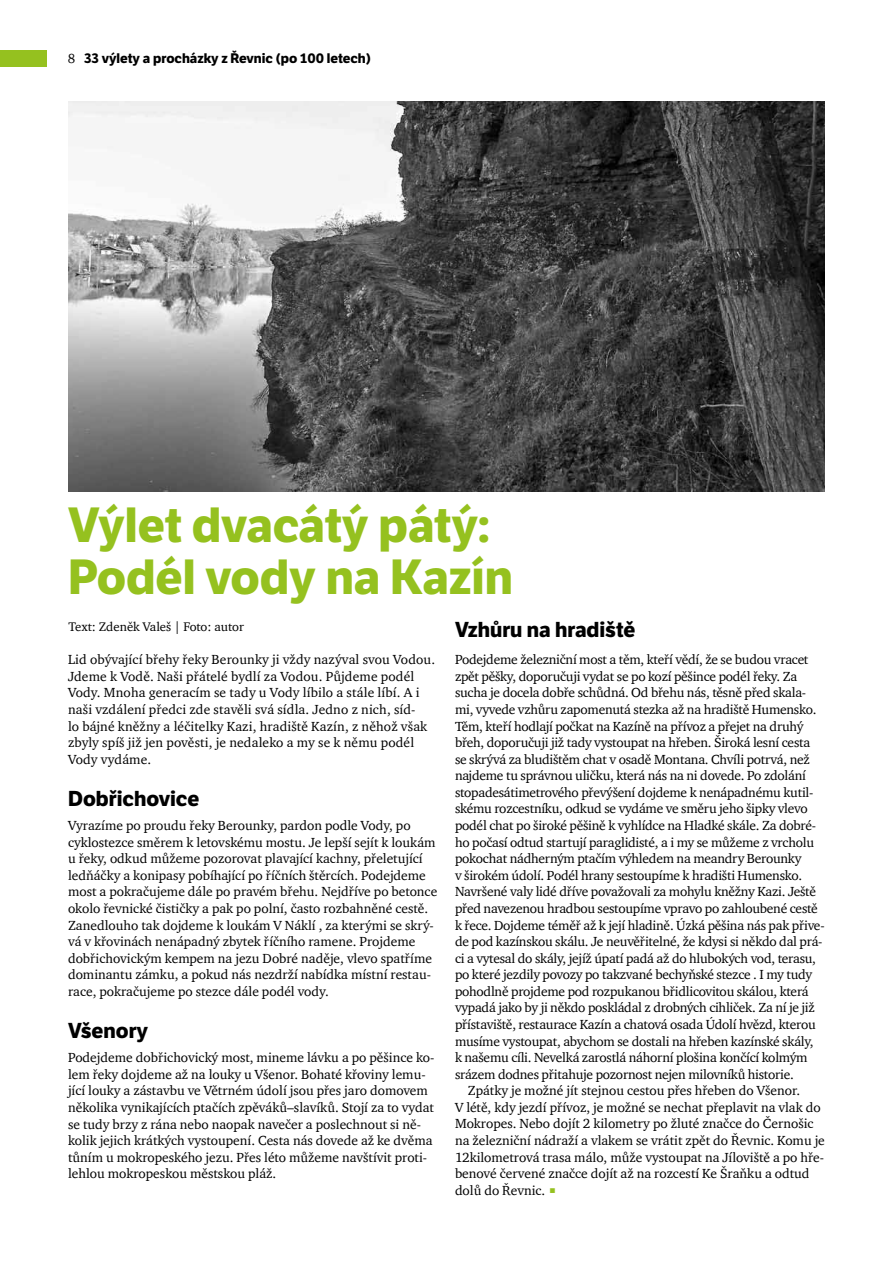
<style>
.page{position:relative;width:893px;height:1263px;background:#fff}
.page>*{position:absolute;margin:0;border:0;box-sizing:border-box;transform-origin:0 0}
.t1{font:700 48px/52.5px "LFT Etica";color:#95c11f}
.t2{font:700 21px "LFT Etica";color:#000}
.t3{font:13.5px/16.6px "ITC Charter Com";letter-spacing:-.01em;color:#000}
.t4{font:13.5px/16.6px "ITC Charter Com";letter-spacing:.01em;color:#000}
.t5{font:700 13.5px "LFT Etica";color:#000}
.t6{font:12.75px "ITC Charter Com";color:#000}
.s1{font-family:"ITC Charter Com";font-weight:400}
.s2{font-family:"LFT Etica";font-weight:700;color:#95c11f}
</style>
<div class="page">
<div style="left:0;top:51px;width:47px;height:16px;background:#95c11f"></div>
<img style="left:68px;top:102px;width:757px;height:389px">
<p class="t5" style="left:68px;top:50px;width:305px"><span class="s1">8</span> 33 výlety a procházky z Řevnic (po 100 letech)</p>
<h1 class="t1" style="left:68px;top:499px;width:446px">Výlet dvacátý pátý:<br>Podél vody na Kazín</h1>
<p class="t6" style="left:69px;top:619px;width:177px">Text: Zdeněk Valeš | Foto: autor</p>
<h2 class="t2" style="left:455px;top:617px;width:182px">Vzhůru na hradiště</h2>
<p class="t3" style="left:455px;top:651px;width:355px">Podejdeme železniční most a těm, kteří vědí, že se budou vracet</p>
<p class="t3" style="left:455px;top:668px;width:344px">zpět pěšky, doporučuji vydat se po kozí pěšince podél řeky. Za</p>
<p class="t3" style="left:455px;top:684px;width:353px">sucha je docela dobře schůdná. Od břehu nás, těsně před skala-</p>
<p class="t3" style="left:455px;top:701px;width:363px">mi, vyvede vzhůru zapomenutá stezka až na hradiště Humensko.</p>
<p class="t3" style="left:455px;top:717px;width:350px">Těm, kteří hodlají počkat na Kazíně na přívoz a přejet na druhý</p>
<p class="t3" style="left:455px;top:734px;width:357px">břeh, doporučuji již tady vystoupat na hřeben. Široká lesní cesta</p>
<p class="t3" style="left:455px;top:751px;width:356px">se skrývá za bludištěm chat v osadě Montana. Chvíli potrvá, než</p>
<p class="t3" style="left:455px;top:767px;width:352px">najdeme tu správnou uličku, která nás na ni dovede. Po zdolání</p>
<p class="t3" style="left:455px;top:784px;width:360px">stopadesátimetrového převýšení dojdeme k nenápadnému kutil-</p>
<p class="t3" style="left:455px;top:800px;width:354px">skému rozcestníku, odkud se vydáme ve směru jeho šipky vlevo</p>
<p class="t3" style="left:455px;top:817px;width:363px">podél chat po široké pěšině k vyhlídce na Hladké skále. Za dobré-</p>
<p class="t3" style="left:455px;top:833px;width:361px">ho počasí odtud startují paraglidisté, a i my se můžeme z vrcholu</p>
<p class="t3" style="left:455px;top:850px;width:348px">pokochat nádherným ptačím výhledem na meandry Berounky</p>
<p class="t3" style="left:455px;top:867px;width:349px">v širokém údolí. Podél hrany sestoupíme k hradišti Humensko.</p>
<p class="t3" style="left:455px;top:883px;width:362px">Navršené valy lidé dříve považovali za mohylu kněžny Kazi. Ještě</p>
<p class="t3" style="left:455px;top:900px;width:364px">před navezenou hradbou sestoupíme vpravo po zahloubené cestě</p>
<p class="t3" style="left:455px;top:916px;width:371px">k řece. Dojdeme téměř až k její hladině. Úzká pěšina nás pak přive-</p>
<p class="t3" style="left:455px;top:933px;width:369px">de pod kazínskou skálu. Je neuvěřitelné, že kdysi si někdo dal prá-</p>
<p class="t3" style="left:455px;top:949px;width:363px">ci a vytesal do skály, jejíž úpatí padá až do hlubokých vod, terasu,</p>
<p class="t3" style="left:455px;top:966px;width:359px">po které jezdily povozy po takzvané bechyňské stezce . I my tudy</p>
<p class="t3" style="left:455px;top:983px;width:355px">pohodlně projdeme pod rozpukanou břidlicovitou skálou, která</p>
<p class="t3" style="left:455px;top:999px;width:361px">vypadá jako by ji někdo poskládal z drobných cihliček. Za ní je již</p>
<p class="t3" style="left:455px;top:1016px;width:362px">přístaviště, restaurace Kazín a chatová osada Údolí hvězd, kterou</p>
<p class="t3" style="left:455px;top:1032px;width:360px">musíme vystoupat, abychom se dostali na hřeben kazínské skály,</p>
<p class="t3" style="left:455px;top:1049px;width:354px">k našemu cíli. Nevelká zarostlá náhorní plošina končící kolmým</p>
<p class="t3" style="left:455px;top:1065px;width:340px">srázem dodnes přitahuje pozornost nejen milovníků historie.</p>
<p class="t3" style="left:468px;top:1082px;width:334px">Zpátky je možné jít stejnou cestou přes hřeben do Všenor.</p>
<p class="t3" style="left:455px;top:1099px;width:367px">V létě, kdy jezdí přívoz, je možné se nechat přeplavit na vlak do</p>
<p class="t3" style="left:455px;top:1115px;width:360px">Mokropes. Nebo dojít 2 kilometry po žluté značce do Černošic</p>
<p class="t3" style="left:455px;top:1132px;width:371px">na železniční nádraží a vlakem se vrátit zpět do Řevnic. Komu je</p>
<p class="t3" style="left:455px;top:1148px;width:371px">12kilometrová trasa málo, může vystoupat na Jíloviště a po hře-</p>
<p class="t3" style="left:455px;top:1165px;width:356px">benové červené značce dojít až na rozcestí Ke Šraňku a odtud</p>
<p class="t3" style="left:455px;top:1182px;width:103px">dolů do Řevnic. <span class="s2">e</span></p>
<p class="t4" style="left:68px;top:651px;width:369px">Lid obývající břehy řeky Berounky ji vždy nazýval svou Vodou.<br>Jdeme k Vodě. Naši přátelé bydlí za Vodou. Půjdeme podél Vody. Mnoha generacím se tady u Vody líbilo a stále líbí. A i naši vzdálení předci zde stavěli svá sídla. Jedno z nich, síd-<br>lo bájné kněžny a léčitelky Kazi, hradiště Kazín, z něhož však zbyly spíš již jen pověsti, je nedaleko a my se k němu podél Vody vydáme.</p>
<h2 class="t2" style="left:68px;top:785px;width:133px">Dobřichovice</h2>
<p class="t3" style="left:68px;top:817px;width:371px">Vyrazíme po proudu řeky Berounky, pardon podle Vody, po cyklostezce směrem k letovskému mostu. Je lepší sejít k loukám u řeky, odkud můžeme pozorovat plavající kachny, přeletující ledňáčky a konipasy pobíhající po říčních štěrcích. Podejdeme most a pokračujeme dále po pravém břehu. Nejdříve po betonce okolo řevnické čističky a pak po polní, často rozbahněné cestě.<br>Zanedlouho tak dojdeme k loukám V Náklí , za kterými se skrý&shy;vá v křovinách nenápadný zbytek říčního ramene. Projdeme dobřichovickým kempem na jezu Dobré naděje, vlevo spatříme dominantu zámku, a pokud nás nezdrží nabídka místní restau&shy;race, pokračujeme po stezce dále podél vody.</p>
<h2 class="t2" style="left:68px;top:1017px;width:82px">Všenory</h2>
<p class="t3" style="left:68px;top:1049px;width:368px">Podejdeme dobřichovický most, mineme lávku a po pěšince ko&shy;lem řeky dojdeme až na louky u Všenor. Bohaté křoviny lemu&shy;jící louky a zástavbu ve Větrném údolí jsou přes jaro domovem několika vynikajících ptačích zpěváků–slavíků. Stojí za to vydat se tudy brzy z rána nebo naopak navečer a poslechnout si ně&shy;kolik jejich krátkých vystoupení. Cesta nás dovede až ke dvěma tůním u mokropeského jezu. Přes léto můžeme navštívit proti&shy;lehlou mokropeskou městskou pláž.</p>
</div>
